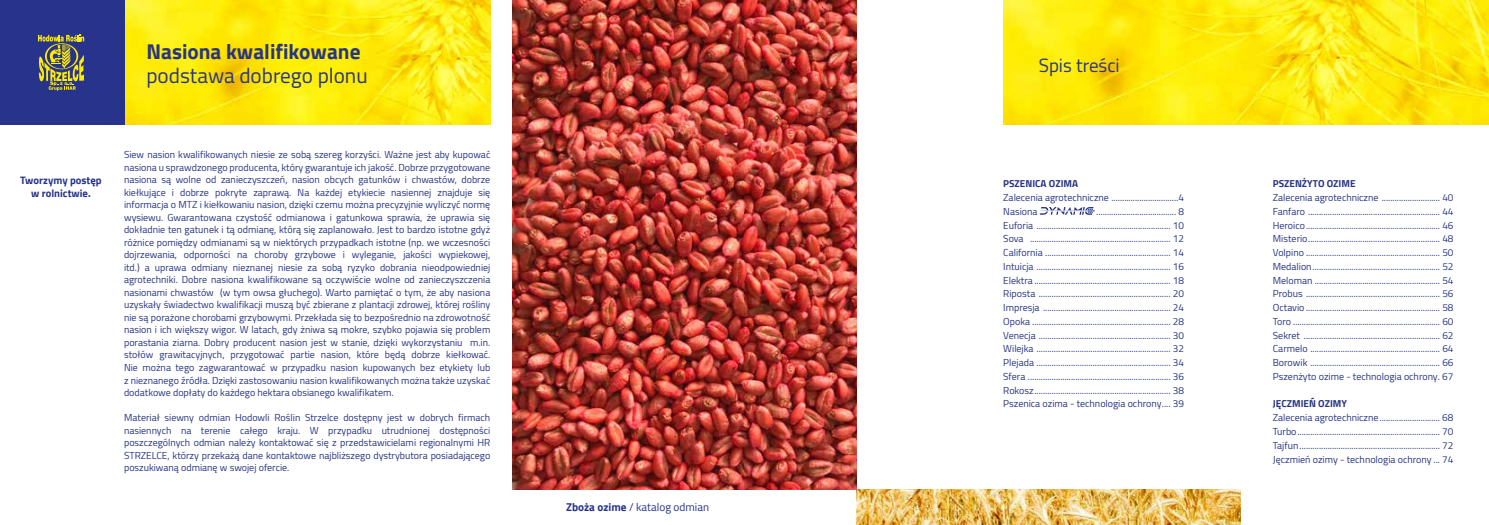
<style>
.page{position:relative;width:1489px;height:525px;background:#fff}
.page>*{position:absolute;margin:0;border:0;box-sizing:border-box;transform-origin:0 0}
.t1{font:700 21.25px "Cairo";color:#283583}
.t2{font:21.25px "Cairo";color:#283583}
.t3{font:18.88px "Cairo";color:#283583}
.t4{font:11.25px "Cairo";color:#28348b}
.t5{font:700 10.75px/12.9px "Cairo";color:#28348b;text-align:center}
.t6{font:10px/13.8px "Cairo";color:#283583;text-align:justify}
.t7{font:700 10px "Cairo";color:#283583}
.s1{font-weight:700}
</style>
<div class="page">
<img style="left:124px;top:0;width:366px;height:124px">
<img style="left:1003px;top:0;width:485px;height:124px">
<div style="left:0;top:0;width:124px;height:124px;background:#28348b"></div>
<img style="left:856px;top:489px;width:384px;height:35px">
<svg style="left:1039px;top:207px;width:55px;height:8px"></svg>
<svg style="left:38px;top:35px;width:46px;height:56px"></svg>
<img style="left:512px;top:0;width:344px;height:489px">
<h1 class="t1" style="left:146px;top:39px;width:215px">Nasiona kwalifikowane</h1>
<h1 class="t2" style="left:146px;top:57px;width:223px">podstawa dobrego plonu</h1>
<p class="t5" style="left:20px;top:173px;width:83px">Tworzymy postęp w rolnictwie.</p>
<p class="t6" style="left:124px;top:148px;width:368px;line-height:12.5px">Siew nasion kwalifikowanych niesie ze sobą szereg korzyści. Ważne jest aby kupować nasiona u sprawdzonego producenta, który gwarantuje ich jakość. Dobrze przygotowane nasiona są wolne od zanieczyszczeń, nasion obcych gatunków i chwastów, dobrze kiełkujące i dobrze pokryte zaprawą. Na każdej etykiecie nasiennej znajduje się informacja o MTZ i kiełkowaniu nasion, dzięki czemu można precyzyjnie wyliczyć normę wysiewu. Gwarantowana czystość odmianowa i gatunkowa sprawia, że uprawia się dokładnie ten gatunek i tą odmianę, którą się zaplanowało. Jest to bardzo istotne gdyż różnice pomiędzy odmianami są w niektórych przypadkach istotne (np. we wczesności dojrzewania, odporności na choroby grzybowe i wyleganie, jakości wypiekowej, itd.) a uprawa odmiany nieznanej niesie za sobą ryzyko dobrania nieodpowiedniej agrotechniki. Dobre nasiona kwalifikowane są oczywiście wolne od zanieczyszczenia nasionami chwastów (w tym owsa głuchego). Warto pamiętać o tym, że aby nasiona uzyskały świadectwo kwalifikacji muszą być zbierane z plantacji zdrowej, której rośliny nie są porażone chorobami grzybowymi. Przekłada się to bezpośrednio na zdrowotność nasion i ich większy wigor. W latach, gdy żniwa są mokre, szybko pojawia się problem porastania ziarna. Dobry producent nasion jest w stanie, dzięki wykorzystaniu m.in. stołów grawitacyjnych, przygotować partie nasion, które będą dobrze kiełkować.<br>Nie można tego zagwarantować w przypadku nasion kupowanych bez etykiety lub z nieznanego źródła. Dzięki zastosowaniu nasion kwalifikowanych można także uzyskać dodatkowe dopłaty do każdego hektara obsianego kwalifikatem.</p>
<p class="t6" style="left:124px;top:411px;width:368px;line-height:12.5px">Materiał siewny odmian Hodowli Roślin Strzelce dostępny jest w dobrych firmach nasiennych na terenie całego kraju. W przypadku utrudnionej dostępności poszczególnych odmian należy kontaktować się z przedstawicielami regionalnymi HR STRZELCE, którzy przekażą dane kontaktowe najbliższego dystrybutora posiadającego poszukiwaną odmianę w swojej ofercie.</p>
<p class="t4" style="left:566px;top:497px;width:144px"><span class="s1">Zboża ozime</span> / katalog odmian</p>
<h2 class="t3" style="left:1038px;top:50px;width:82px">Spis treści</h2>
<p class="t7" style="left:1003px;top:178px;width:76px">PSZENICA OZIMA</p>
<p class="t6" style="left:1003px;top:190px;width:182px;text-align:left">Zalecenia agrotechniczne ...............................4<br>Nasiona<br>Euforia .............................................................. 10<br>Sova<br>California .......................................................... 14<br>Intuicja .............................................................. 16<br>Elektra............................................................... 18<br>Riposta ............................................................. 20<br>Impresja ........................................................... 24<br>Opoka ................................................................ 28<br>Venecja ............................................................. 30<br>Wilejka .............................................................. 32<br>Plejada .............................................................. 34<br>Sfera .................................................................. 36<br>Rokosz............................................................... 38<br>Pszenica ozima - technologia ochrony.... 39</p>
<p class="t6" style="left:1096px;top:204px;width:89px">..................................... 8</p>
<p class="t6" style="left:1030px;top:232px;width:155px">................................................................. 12</p>
<p class="t7" style="left:1272px;top:178px;width:84px">PSZENŻYTO OZIME</p>
<p class="t6" style="left:1272px;top:190px;width:182px">Zalecenia agrotechniczne ........................... 40<br>Fanfaro ............................................................. 44<br>Heroico.............................................................. 46<br>Misterio............................................................. 48<br>Volpino .............................................................. 50<br>Medalion........................................................... 52<br>Meloman .......................................................... 54<br>Probus .............................................................. 56<br>Octavio .............................................................. 58<br>Toro .................................................................... 60<br>Sekret ............................................................... 62<br>Carmelo ............................................................ 64<br>Borowik ............................................................ 66<br>Pszenżyto ozime - technologia ochrony. 67</p>
<p class="t7" style="left:1272px;top:398px;width:76px">JĘCZMIEŃ OZIMY</p>
<p class="t6" style="left:1272px;top:410px;width:182px">Zalecenia agrotechniczne............................ 68<br>Turbo.................................................................. 70<br>Tajfun................................................................. 72<br>Jęczmień ozimy - technologia ochrony ... 74</p>
</div>
